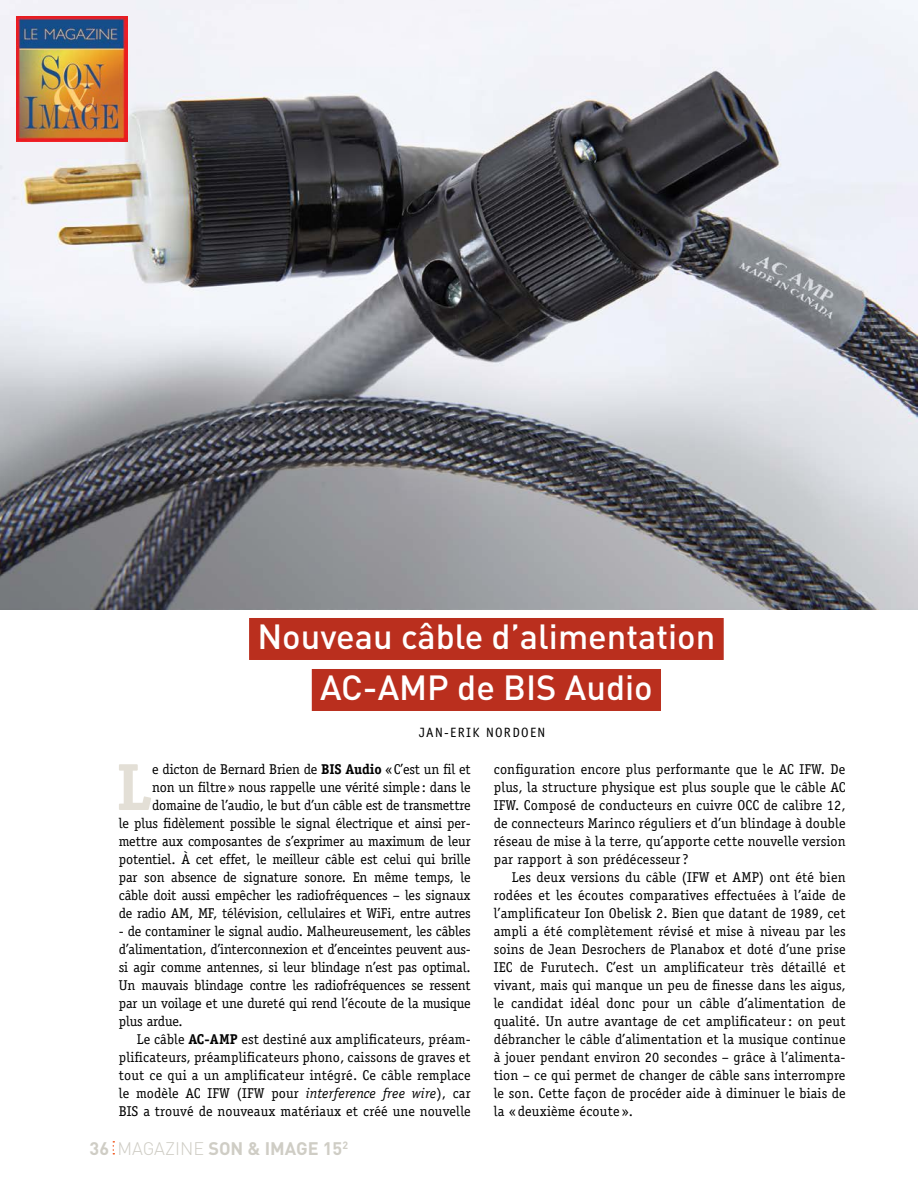
<style>
.page{position:relative;width:918px;height:1188px;background:#fff}
.page>*{position:absolute;margin:0;border:0;box-sizing:border-box;transform-origin:0 0}
.t1{font:700 66.75px "Officina Serif";color:#e3dfd6}
.t2{font:500 34.5px/51px "DIN";color:#fff;text-align:center}
.t3{font:700 18px "DIN";color:#cfcdc5}
.t4{font:14.25px/18px "Officina Serif";letter-spacing:-.01em;color:#000;text-align:justify}
.t5{font:13.5px "Officina Sans";letter-spacing:.1em;color:#000}
.s1{font-weight:700}
.s2{font-style:italic}
.s3{font-weight:300}
</style>
<div class="page">
<img style="left:0;top:0;width:918px;height:610px">
<div style="left:249px;top:618px;width:475px;height:42px;background:#ba2f1e"></div>
<div style="left:312px;top:669px;width:349px;height:42px;background:#ba2f1e"></div>
<img style="left:16px;top:16px;width:111px;height:126px">
<h2 class="t2" style="left:257px;top:610px;width:460px">Nouveau câble d’alimentation<br>AC-AMP de BIS Audio</h2>
<p class="t3" style="left:90px;top:1137px;width:21px">36</p>
<p class="t5" style="left:419px;top:724px;width:128px">JAN-ERIK NORDOEN</p>
<p class="t4" style="left:119px;top:760px;width:353px;text-align:right">e dicton de Bernard Brien de <span class="s1">BIS Audio</span> «C’est un fil et<br>non un filtre» nous rappelle une vérité simple: dans le domaine de l’audio, le but d’un câble est de transmettre<br>le plus fidèlement possible le signal électrique et ainsi per&shy;mettre aux composantes de s’exprimer au maximum de leur potentiel. À cet effet, le meilleur câble est celui qui brille par son absence de signature sonore. En même temps, le câble doit aussi empêcher les radiofréquences – les signaux de radio AM, MF, télévision, cellulaires et WiFi, entre autres</p>
<p class="t4" style="left:119px;top:922px;width:353px">- de contaminer le signal audio. Malheureusement, les câbles d’alimentation, d’interconnexion et d’enceintes peuvent aus&shy;si agir comme antennes, si leur blindage n’est pas optimal.<br>Un mauvais blindage contre les radiofréquences se ressent par un voilage et une dureté qui rend l’écoute de la musique plus ardue.</p>
<p class="t4" style="left:119px;top:1030px;width:353px;text-indent:18px">Le câble <span class="s1">AC-AMP</span> est destiné aux amplificateurs, préam&shy;plificateurs, préamplificateurs phono, caissons de graves et tout ce qui a un amplificateur intégré. Ce câble remplace le modèle AC IFW (IFW pour <span class="s2">interference free wire</span>), car BIS a trouvé de nouveaux matériaux et créé une nouvelle</p>
<h1 class="t1" style="left:116px;top:746px;width:37px">L</h1>
<p class="t3" style="left:117px;top:1137px;width:232px"><span class="s3">MAGAZINE</span> SON &amp; IMAGE 15<sup>2</sup></p>
<p class="t4" style="left:494px;top:760px;width:353px">configuration encore plus performante que le AC IFW. De plus, la structure physique est plus souple que le câble AC IFW. Composé de conducteurs en cuivre OCC de calibre 12, de connecteurs Marinco réguliers et d’un blindage à double réseau de mise à la terre, qu’apporte cette nouvelle version par rapport à son prédécesseur ?</p>
<p class="t4" style="left:494px;top:868px;width:353px;text-indent:18px">Les deux versions du câble (IFW et AMP) ont été bien rodées et les écoutes comparatives effectuées à l’aide de l’amplificateur Ion Obelisk 2. Bien que datant de 1989, cet ampli a été complètement révisé et mise à niveau par les soins de Jean Desrochers de Planabox et doté d’une prise IEC de Furutech. C’est un amplificateur très détaillé et vivant, mais qui manque un peu de finesse dans les aigus, le candidat idéal donc pour un câble d’alimentation de qualité. Un autre avantage de cet amplificateur: on peut débrancher le câble d’alimentation et la musique continue à jouer pendant environ 20 secondes – grâce à l’alimenta&shy;tion – ce qui permet de changer de câble sans interrompre le son. Cette façon de procéder aide à diminuer le biais de la « deuxième écoute ».</p>
</div>
